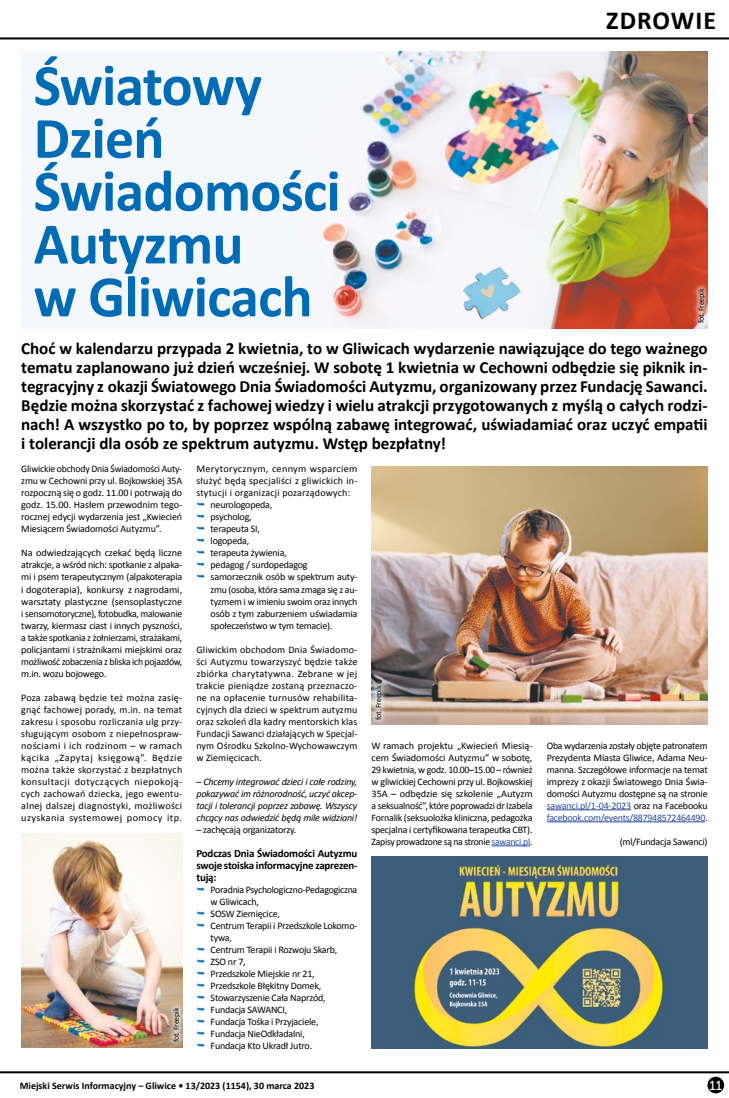
<style>
.page{position:relative;width:729px;height:1098px;background:#fff}
.page>*{position:absolute;margin:0;border:0;box-sizing:border-box;transform-origin:0 0}
.t1{font:700 59px/52.8px "Calibri";letter-spacing:-.015em;color:#006cb6}
.t2{font:700 26px "Calibri";letter-spacing:.04em;color:#000}
.t3{font:700 17px/19px "Calibri";letter-spacing:-.005em;color:#000;text-align:justify}
.t4{font:13px "Museo Sans 500";color:#fff}
.t5{font:700 11px/12px "Calibri";letter-spacing:-.02em;color:#000;text-align:justify}
.t6{font:10px/12px "Calibri";letter-spacing:-.02em;color:#000;text-align:justify}
.t7{font:italic 10px/12px "Calibri";letter-spacing:-.02em;color:#000;text-align:justify}
.t8{font:10px "Calibri";letter-spacing:.02em;color:#000}
.t9{font:700 10px "Calibri";color:#000}
.t10{font:10px "Calibri";letter-spacing:.025em;color:#000}
.t11{font:8px "Calibri";letter-spacing:-.03em;color:#000}
.s1{font-style:normal}
.s2{color:#2a4b9b}
</style>
<div class="page">
<hr style="left:0;top:37px;width:729px;height:2px;background:#000">
<hr style="left:0;top:1070px;width:729px;height:2px;background:#000">
<div style="left:707px;top:1076px;width:17px;height:16px;background:#000;border-radius:50%"></div>
<img style="left:21px;top:51px;width:686px;height:277px">
<hr style="left:491px;top:845px;width:39px;height:1px;background:#2a4b9b">
<hr style="left:546px;top:809px;width:85px;height:1px;background:#2a4b9b">
<hr style="left:546px;top:821px;width:159px;height:1px;background:#2a4b9b">
<img style="left:21px;top:833px;width:161px;height:214px">
<img style="left:371px;top:856px;width:336px;height:192px">
<img style="left:371px;top:466px;width:336px;height:258px">
<img style="left:361px;top:217px;width:213px;height:112px">
<div style="left:370px;top:679px;width:18px;height:46px;background:#fff;opacity:.75"></div>
<div style="left:692px;top:282px;width:19px;height:47px;background:#fff;opacity:.75"></div>
<div style="left:167px;top:1000px;width:19px;height:47px;background:#fff;opacity:.75"></div>
<h1 class="t1" style="left:34px;top:59px;width:308px">Światowy<br>Dzień<br>Świadomości<br>Autyzmu<br>w Gliwicach</h1>
<h2 class="t2" style="left:606px;top:4px;width:111px">ZDROWIE</h2>
<p class="t11" style="left:696px;top:323px;width:36px;rotate:-90deg">fot. Freepik</p>
<p class="t3" style="left:21px;top:338px;width:687px">Choć w kalendarzu przypada 2 kwietnia, to w Gliwicach wydarzenie nawiązujące do tego ważnego tematu zaplanowano już dzień wcześniej. W sobotę 1 kwietnia w Cechowni odbędzie się piknik in&shy;tegracyjny z okazji Światowego Dnia Świadomości Autyzmu, organizowany przez Fundację Sawanci.<br>Będzie można skorzystać z fachowej wiedzy i wielu atrakcji przygotowanych z myślą o całych rodzi&shy;nach! A wszystko po to, by poprzez wspólną zabawę integrować, uświadamiać oraz uczyć empatii i tolerancji dla osób ze spektrum autyzmu. Wstęp bezpłatny!</p>
<p class="t6" style="left:21px;top:463px;width:162px">Gliwickie obchody Dnia Świadomości Auty&shy;zmu w Cechowni przy ul. Bojkowskiej 35A rozpoczną się o godz. 11.00 i potrwają do godz. 15.00. Hasłem przewodnim tego&shy;rocznej edycji wydarzenia jest „Kwiecień Miesiącem Świadomości Autyzmu”.</p>
<p class="t6" style="left:21px;top:547px;width:162px">Na odwiedzających czekać będą liczne atrakcje, a wśród nich: spotkanie z alpaka&shy;mi i psem terapeutycznym (alpakoterapia i dogoterapia), konkursy z nagrodami, warsztaty plastyczne (sensoplastyczne i sensomotoryczne), fotobudka, malowanie twarzy, kiermasz ciast i innych pyszności, a także spotkania z żołnierzami, strażakami, policjantami i strażnikami miejskimi oraz możliwość zobaczenia z bliska ich pojazdów, m.in. wozu bojowego.</p>
<p class="t6" style="left:21px;top:691px;width:162px">Poza zabawą będzie też można zasię&shy;gnąć fachowej porady, m.in. na temat zakresu i sposobu rozliczania ulg przy&shy;sługującym osobom z niepełnospraw&shy;nościami i ich rodzinom – w ramach kącika „Zapytaj księgową”. Będzie można także skorzystać z bezpłatnych konsultacji dotyczących niepokoją&shy;cych zachowań dziecka, jego ewentu&shy;alnej dalszej diagnostyki, możliwości uzyskania systemowej pomocy itp.</p>
<p class="t10" style="left:196px;top:462px;width:162px">Merytorycznym, cennym wsparciem</p>
<p class="t8" style="left:196px;top:474px;width:162px">służyć będą specjaliści z gliwickich in-</p>
<p class="t8" style="left:196px;top:486px;width:155px">stytucji i organizacji pozarządowych:</p>
<p class="t6" style="left:210px;top:499px;width:63px">neurologopeda,</p>
<p class="t6" style="left:210px;top:511px;width:43px">psycholog,</p>
<p class="t6" style="left:210px;top:523px;width:51px">terapeuta SI,</p>
<p class="t6" style="left:210px;top:535px;width:40px">logopeda,</p>
<p class="t6" style="left:210px;top:547px;width:78px">terapeuta żywienia,</p>
<p class="t6" style="left:210px;top:559px;width:98px">pedagog / surdopedagog</p>
<p class="t6" style="left:210px;top:571px;width:148px">samorzecznik osób w spektrum auty-</p>
<p class="t6" style="left:210px;top:583px;width:148px">zmu (osoba, która sama zmaga się z au-</p>
<p class="t6" style="left:210px;top:595px;width:148px">tyzmem i w imieniu swoim oraz innych</p>
<p class="t6" style="left:210px;top:607px;width:148px">osób z tym zaburzeniem uświadamia</p>
<p class="t6" style="left:210px;top:619px;width:123px">społeczeństwo w tym temacie).</p>
<p class="t6" style="left:196px;top:643px;width:162px">Gliwickim obchodom Dnia Świadomo&shy;ści Autyzmu towarzyszyć będzie także zbiórka charytatywna. Zebrane w jej trakcie pieniądze zostaną przeznaczo&shy;ne na opłacenie turnusów rehabilita&shy;cyjnych dla dzieci w spektrum autyzmu oraz szkoleń dla kadry mentorskich klas Fundacji Sawanci działających w Specjal&shy;nym Ośrodku Szkolno-Wychowawczym w Ziemięcicach.</p>
<p class="t7" style="left:196px;top:774px;width:162px"><span class="s1">–</span> Chcemy integrować dzieci i całe rodziny, pokazywać im różnorodność, uczyć akcep&shy;tacji i tolerancji poprzez zabawę. Wszyscy chcący nas odwiedzić będą mile widziani!</p>
<p class="t6" style="left:196px;top:823px;width:101px">– zachęcają organizatorzy.</p>
<p class="t5" style="left:196px;top:846px;width:162px">Podczas Dnia Świadomości Autyzmu swoje stoiska informacyjne zaprezen&shy;tują:</p>
<p class="t6" style="left:210px;top:883px;width:148px;text-align:left">Poradnia Psychologiczno-Pedagogiczna w Gliwicach,<br>SOSW Ziemięcice,<br>Centrum Terapii i Przedszkole Lokomo&shy;tywa,<br>Centrum Terapii i Rozwoju Skarb,<br>ZSO nr 7,<br>Przedszkole Miejskie nr 21,<br>Przedszkole Błękitny Domek,<br>Stowarzyszenie Cała Naprzód,<br>Fundacja SAWANCI,<br>Fundacja Tośka i Przyjaciele,<br>Fundacja NieOdkładalni,<br>Fundacja Kto Ukradł Jutro.</p>
<p class="t11" style="left:373px;top:719px;width:36px;rotate:-90deg">fot. Freepik</p>
<p class="t6" style="left:371px;top:739px;width:162px">W ramach projektu „Kwiecień Miesią&shy;cem Świadomości Autyzmu” w sobotę, 29 kwietnia, w godz. 10.00–15.00 – również w gliwickiej Cechowni przy ul. Bojkowskiej 35A – odbędzie się szkolenie „Autyzm a seksualność”, które poprowadzi dr Izabela Fornalik (seksuolożka kliniczna, pedagożka specjalna i certyfikowana terapeutka CBT).<br>Zapisy prowadzone są na stronie <span class="s2">sawanci.pl</span>.</p>
<p class="t6" style="left:546px;top:739px;width:162px">Oba wydarzenia zostały objęte patronatem Prezydenta Miasta Gliwice, Adama Neu&shy;manna. Szczegółowe informacje na temat imprezy z okazji Światowego Dnia Świa&shy;domości Autyzmu dostępne są na stronie <span class="s2">sawanci.pl/1-04-2023</span> oraz na Facebooku <span class="s2">facebook.com/events/887948572464490</span>.</p>
<p class="t6" style="left:619px;top:835px;width:89px">(ml/Fundacja Sawanci)</p>
<p class="t11" style="left:171px;top:1041px;width:36px;rotate:-90deg">fot. Freepik</p>
<p class="t9" style="left:20px;top:1079px;width:296px">Miejski Serwis Informacyjny – Gliwice • 13/2023 (1154), 30 marca 2023</p>
<h3 class="t4" style="left:709px;top:1077px;width:14px">11</h3>
</div>
